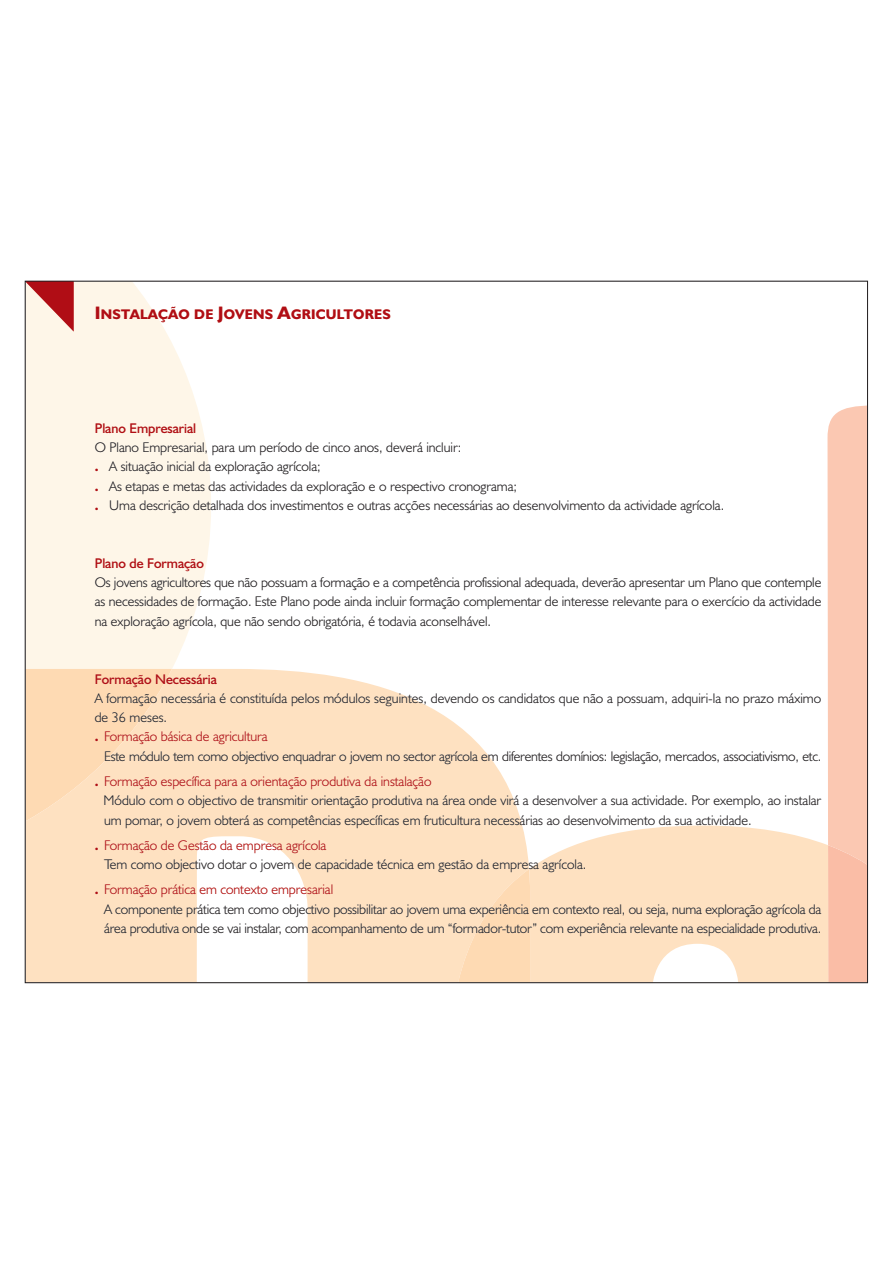
<style>
.page{position:relative;width:893px;height:1263px;background:#fff}
.page>*{position:absolute;margin:0;border:0;box-sizing:border-box;transform-origin:0 0}
.t1{font:300 14.1px/19.4px "Humanist 521 BT";color:#231f20}
.t2{font:14.1px "Humanist 521 BT";color:#b00d15}
.t3{font:700 13.95px "Humanist 521 BT";letter-spacing:.02em;color:#b00d15}
.s1{font-size:18px}
.s2{font-weight:700;color:#b00d15}
.s3{color:#b00d15}
</style>
<div class="page">
<svg style="left:27px;top:283px;width:184px;height:386px;background:#fef6ea"></svg>
<svg style="left:27px;top:669px;width:496px;height:312px;fill:#fee1c1"></svg>
<svg style="left:447px;top:869px;width:75px;height:112px;background:#feddba"></svg>
<svg style="left:522px;top:826px;width:305px;height:155px;background:#fee4c7"></svg>
<svg style="left:827px;top:406px;width:38px;height:575px;background:#fac7b1"></svg>
<svg style="left:27px;top:283px;width:47px;height:49px;background:#d7827e"></svg>
<p class="t3" style="left:95px;top:309px;width:297px"><span class="s1">I</span>NSTALAÇÃO DE <span class="s1">J</span>OVENS <span class="s1">A</span>GRICULTORES</p>
<p class="t2" style="left:95px;top:422px;width:103px">Plano Empresarial</p>
<p class="t1" style="left:95px;top:439px;width:631px">O Plano Empresarial, para um período de cinco anos, deverá incluir:<br><span class="s2">.</span> A situação inicial da exploração agrícola;<br><span class="s2">.</span> As etapas e metas das actividades da exploração e o respectivo cronograma;<br><span class="s2">.</span> Uma descrição detalhada dos investimentos e outras acções necessárias ao desenvolvimento da actividade agrícola.</p>
<p class="t2" style="left:95px;top:558px;width:111px">Plano de Formação</p>
<p class="t1" style="left:95px;top:574px;width:728px;text-align:justify">Os jovens agricultores que não possuam a formação e a competência profissional adequada, deverão apresentar um Plano que contemple as necessidades de formação. Este Plano pode ainda incluir formação complementar de interesse relevante para o exercício da actividade na exploração agrícola, que não sendo obrigatória, é todavia aconselhável.</p>
<p class="t2" style="left:95px;top:673px;width:123px">Formação Necessária</p>
<p class="t1" style="left:95px;top:690px;width:728px">A formação necessária é constituída pelos módulos seguintes, devendo os candidatos que não a possuam, adquiri-la no prazo máximo de 36 meses.<br><span class="s2">.</span> <span class="s3">Formação básica de agricultura</span></p>
<p class="t1" style="left:95px;top:745px;width:728px;line-height:25.2px;text-indent:9px">Este módulo tem como objectivo enquadrar o jovem no sector agrícola em diferentes domínios: legislação, mercados, associativismo, etc. <span class="s2">.</span> <span class="s3">Formação específica para a orientação produtiva da instalação</span></p>
<p class="t1" style="left:104px;top:792px;width:719px">Módulo com o objectivo de transmitir orientação produtiva na área onde virá a desenvolver a sua actividade. Por exemplo, ao instalar um pomar, o jovem obterá as competências específicas em fruticultura necessárias ao desenvolvimento da sua actividade.</p>
<p class="t1" style="left:104px;top:837px;width:484px;text-indent:-9px"><span class="s2">.</span> <span class="s3">Formação de Gestão da empresa agrícola<br></span>Tem como objectivo dotar o jovem de capacidade técnica em gestão da empresa agrícola.</p>
<p class="t1" style="left:104px;top:881px;width:718px;text-indent:-9px"><span class="s2">.</span> <span class="s3">Formação prática em contexto empresarial<br></span>A componente prática tem como objectivo possibilitar ao jovem uma experiência em contexto real, ou seja, numa exploração agrícola da área produtiva onde se vai instalar, com acompanhamento de um “formador-tutor” com experiência relevante na especialidade produtiva.</p>
</div>
